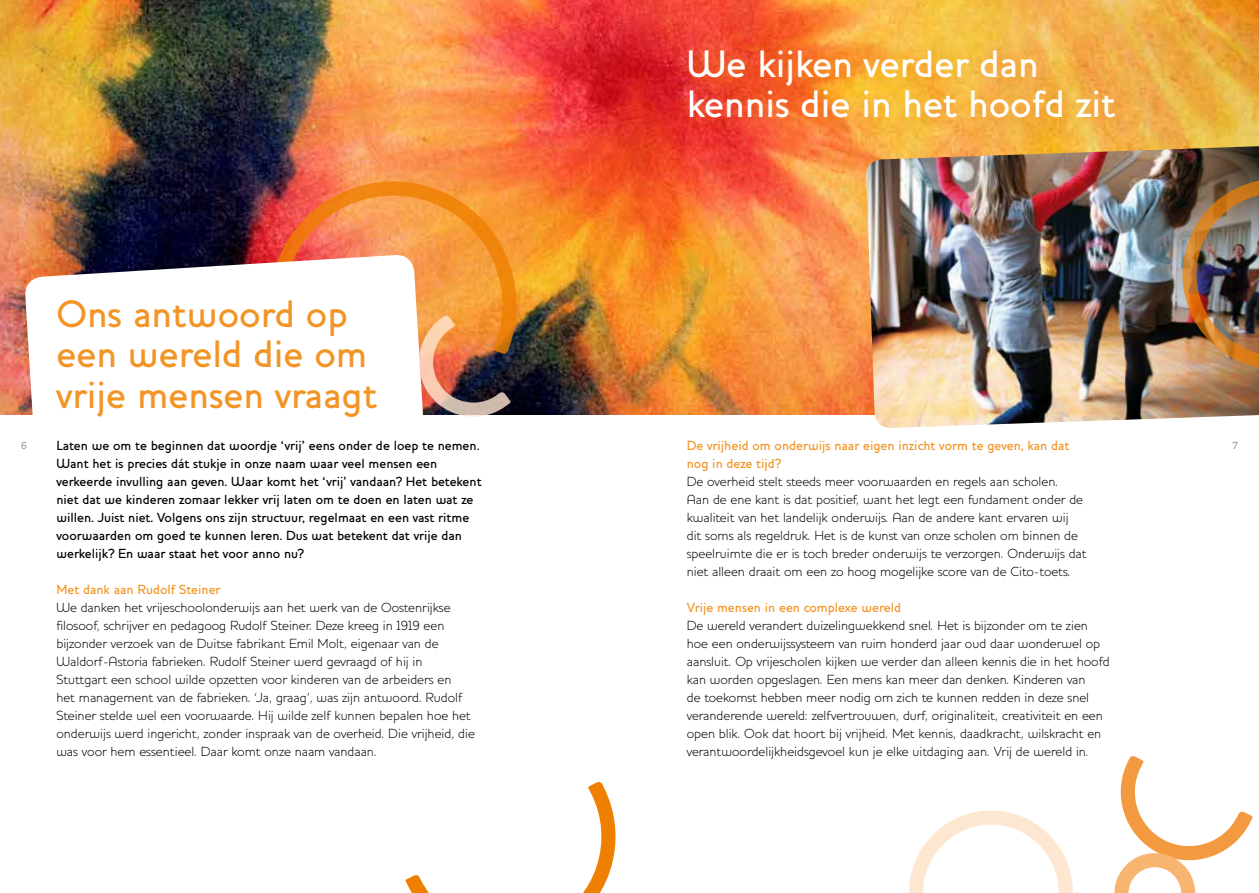
<style>
.page{position:relative;width:1259px;height:893px;background:#fff}
.page>*{position:absolute;margin:0;border:0;box-sizing:border-box;transform-origin:0 0}
.t1{font:500 39px/40.5px "Houschka";color:#f39526}
.t2{font:500 39px/40.5px "Houschka";color:#fff}
.t3{font:300 13.5px/18px "Houschka";color:#000}
.t4{font:500 13.5px/18px "Houschka";color:#000}
.t5{font:500 13.5px/18px "Houschka";color:#f39526}
.t6{font:500 10.5px "Houschka";color:#9c9d9f}
</style>
<div class="page">
<img style="left:0;top:0;width:1259px;height:414px">
<img style="left:865px;top:146px;width:394px;height:282px">
<svg style="left:275px;top:165px;width:257px;height:190px;background:#ed8a3d"></svg>
<svg style="left:24px;top:254px;width:401px;height:161px"></svg>
<div style="left:670px;top:33px;width:462px;height:103px;background:#f39526;opacity:.8"></div>
<svg style="left:909px;top:810px;width:164px;height:83px"></svg>
<svg style="left:405px;top:782px;width:211px;height:111px"></svg>
<img style="left:1174px;top:179px;width:85px;height:199px">
<svg style="left:1114px;top:756px;width:139px;height:137px"></svg>
<img style="left:412px;top:314px;width:99px;height:103px">
<h1 class="t2" style="left:687px;top:48px;width:430px">We kijken verder dan kennis die in het hoofd zit</h1>
<p class="t6" style="left:21px;top:441px;width:7px">6</p>
<h1 class="t1" style="left:56px;top:297px;width:322px">Ons antwoord op een wereld die om vrije mensen vraagt</h1>
<p class="t4" style="left:56px;top:438px;width:425px">Laten we om te beginnen dat woordje ‘vrij’ eens onder de loep te nemen.</p>
<p class="t6" style="left:1232px;top:441px;width:6px">7</p>
<p class="t5" style="left:687px;top:438px;width:384px">De vrijheid om onderwijs naar eigen inzicht vorm te geven, kan dat nog in deze tijd?</p>
<p class="t3" style="left:687px;top:474px;width:401px">De overheid stelt steeds meer voorwaarden en regels aan scholen.<br>Aan de ene kant is dat positief, want het legt een fundament onder de kwaliteit van het landelijk onderwijs. Aan de andere kant ervaren wij dit soms als regeldruk. Het is de kunst van onze scholen om binnen de speelruimte die er is toch breder onderwijs te verzorgen. Onderwijs dat niet alleen draait om een zo hoog mogelijke score van de Cito-toets.</p>
<p class="t5" style="left:687px;top:600px;width:216px">Vrije mensen in een complexe wereld</p>
<p class="t3" style="left:687px;top:618px;width:424px">De wereld verandert duizelingwekkend snel. Het is bijzonder om te zien hoe een onderwijssysteem van ruim honderd jaar oud daar wonderwel op aansluit. Op vrijescholen kijken we verder dan alleen kennis die in het hoofd kan worden opgeslagen. Een mens kan meer dan denken. Kinderen van<br>de toekomst hebben meer nodig om zich te kunnen redden in deze snel veranderende wereld: zelfvertrouwen, durf, originaliteit, creativiteit en een open blik. Ook dat hoort bij vrijheid. Met kennis, daadkracht, wilskracht en verantwoordelijkheidsgevoel kun je elke uitdaging aan. Vrij de wereld in.</p>
<p class="t4" style="left:56px;top:456px;width:427px">Want het is precies dát stukje in onze naam waar veel mensen een verkeerde invulling aan geven. Waar komt het ‘vrij’ vandaan? Het betekent niet dat we kinderen zomaar lekker vrij laten om te doen en laten wat ze willen. Juist niet. Volgens ons zijn structuur, regelmaat en een vast ritme voorwaarden om goed te kunnen leren. Dus wat betekent dat vrije dan werkelijk? En waar staat het voor anno nu?</p>
<p class="t5" style="left:56px;top:582px;width:166px">Met dank aan Rudolf Steiner</p>
<p class="t3" style="left:56px;top:600px;width:420px">We danken het vrijeschoolonderwijs aan het werk van de Oostenrijkse filosoof, schrijver en pedagoog Rudolf Steiner. Deze kreeg in 1919 een bijzonder verzoek van de Duitse fabrikant Emil Molt, eigenaar van de Waldorf-Astoria fabrieken. Rudolf Steiner werd gevraagd of hij in Stuttgart een school wilde opzetten voor kinderen van de arbeiders en<br>het management van de fabrieken. ‘Ja, graag’, was zijn antwoord. Rudolf Steiner stelde wel een voorwaarde. Hij wilde zelf kunnen bepalen hoe het onderwijs werd ingericht, zonder inspraak van de overheid. Die vrijheid, die was voor hem essentieel. Daar komt onze naam vandaan.</p>
</div>
